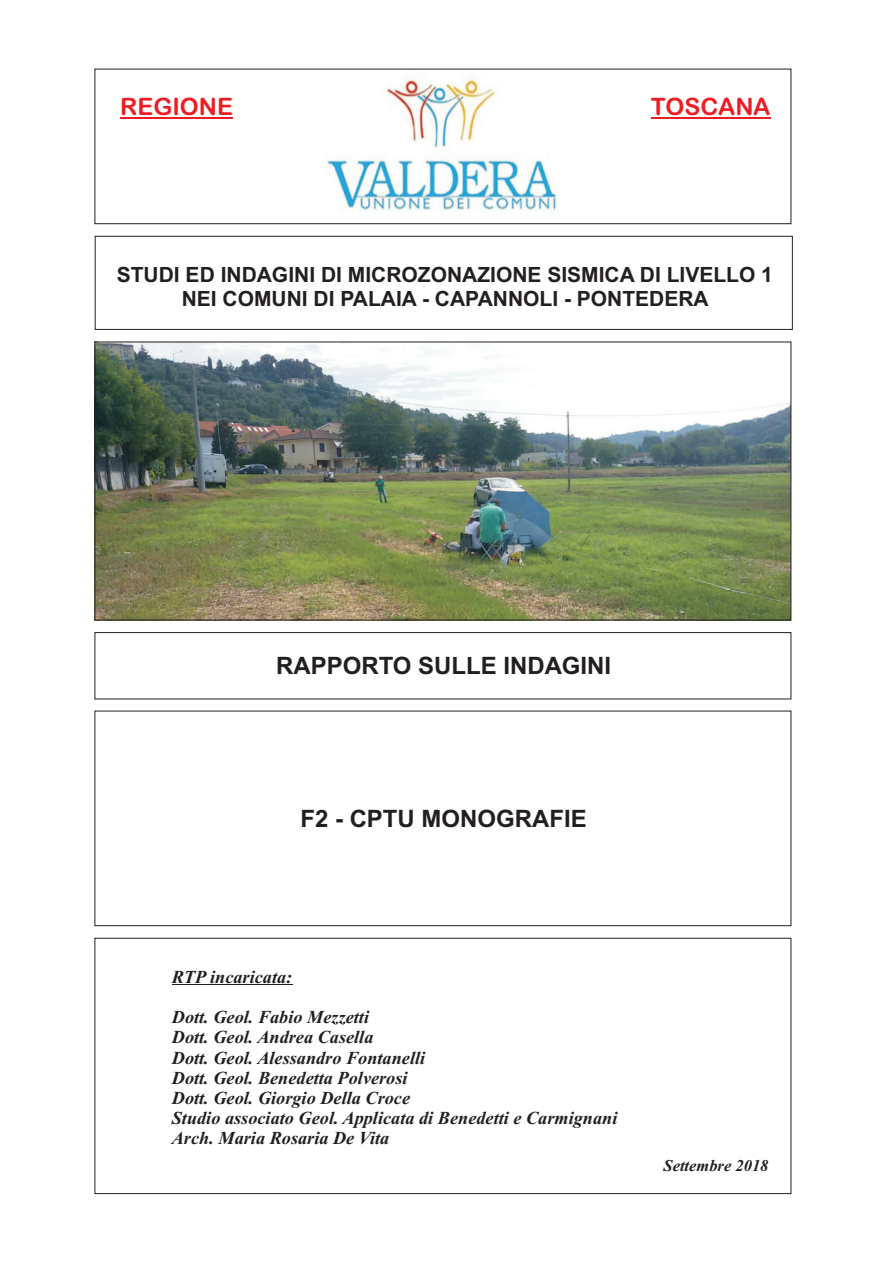
<style>
.page{position:relative;width:893px;height:1263px;background:#fff}
.page>*{position:absolute;margin:0;border:0;box-sizing:border-box;transform-origin:0 0}
.t1{font:700 24px "Arial";color:#231f20}
.t2{font:24px "Arial Rounded MT Bold";color:#ee1d23}
.t3{font:700 21px/23.4px "Arial";color:#231f20;text-align:center}
.t4{font:italic 700 18.3px/20.2px "Times New Roman";color:#231f20}
.t5{font:italic 700 16.5px "Times New Roman";color:#231f20}
</style>
<div class="page">
<img style="left:97px;top:344px;width:692px;height:274px">
<div style="left:95px;top:236px;width:697px;height:94px;border:1px solid #231f20"></div>
<div style="left:95px;top:632px;width:696px;height:67px;border:1px solid #231f20"></div>
<div style="left:95px;top:938px;width:696px;height:256px;border:1px solid #231f20"></div>
<hr style="left:172px;top:984px;width:120px;height:1px;background:#231f20">
<div style="left:95px;top:342px;width:696px;height:278px;border:1px solid #231f20"></div>
<div style="left:95px;top:711px;width:696px;height:215px;border:1px solid #231f20"></div>
<img style="left:327px;top:79px;width:232px;height:132px">
<hr style="left:120px;top:117px;width:113px;height:1px;background:#ee1d23">
<hr style="left:651px;top:117px;width:119px;height:1px;background:#ee1d23">
<div style="left:95px;top:69px;width:696px;height:155px;border:1px solid #231f20"></div>
<h1 class="t2" style="left:120px;top:98px;width:114px">REGIONE</h1>
<h1 class="t2" style="left:651px;top:98px;width:121px">TOSCANA</h1>
<p class="t3" style="left:117px;top:265px;width:658px">STUDI ED INDAGINI DI MICROZONAZIONE SISMICA DI LIVELLO 1<br>NEI COMUNI DI PALAIA - CAPANNOLI - PONTEDERA</p>
<h1 class="t1" style="left:276px;top:657px;width:337px">RAPPORTO SULLE INDAGINI</h1>
<h1 class="t1" style="left:300px;top:809px;width:288px">F2 - CPTU MONOGRAFIE</h1>
<p class="t4" style="left:172px;top:968px;width:122px">RTP incaricata:</p>
<p class="t4" style="left:172px;top:1009px;width:447px">Dott. Geol. Fabio Mezzetti<br>Dott. Geol. Andrea Casella<br>Dott. Geol. Alessandro Fontanelli<br>Dott. Geol. Benedetta Polverosi<br>Dott. Geol. Giorgio Della Croce<br>Studio associato Geol. Applicata di Benedetti e Carmignani Arch. Maria Rosaria De Vita</p>
<p class="t5" style="left:663px;top:1160px;width:106px">Settembre 2018</p>
</div>
